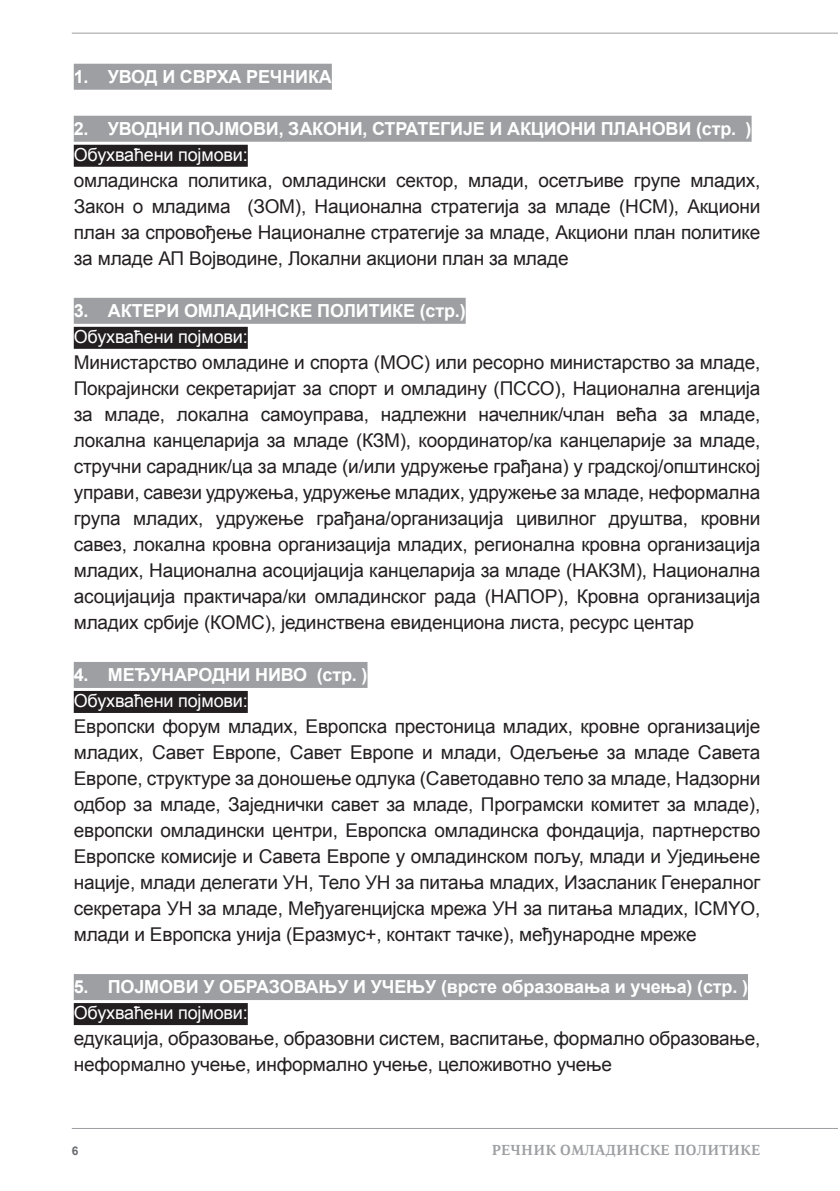
<style>
.page{position:relative;width:840px;height:1191px;background:#fff}
.page>*{position:absolute;margin:0;border:0;box-sizing:border-box;transform-origin:0 0}
.t1{font:19px/26px "Arial";letter-spacing:-.01em;color:#231f20;text-align:justify}
.t2{font:700 18px "Arial";letter-spacing:-.01em;color:#fff}
.t3{font:18px "Arial";letter-spacing:-.01em;color:#fff}
.t4{font:700 15px "Resavska BG";letter-spacing:.01em;color:#9d9fa2}
.t5{font:700 12px "Arial";color:#6d6e71}
</style>
<div class="page">
<hr style="left:72px;top:1128px;width:765px;height:1px;background:#9d9fa2">
<hr style="left:72px;top:33px;width:765px;height:1px;background:#9d9fa2">
<div style="left:74px;top:64px;width:257px;height:26px;background:#9d9fa2"></div>
<div style="left:74px;top:116px;width:677px;height:26px;background:#9d9fa2"></div>
<div style="left:74px;top:145px;width:174px;height:22px;background:#231f20"></div>
<div style="left:74px;top:298px;width:391px;height:26px;background:#9d9fa2"></div>
<div style="left:74px;top:327px;width:174px;height:22px;background:#231f20"></div>
<div style="left:74px;top:662px;width:293px;height:26px;background:#9d9fa2"></div>
<div style="left:74px;top:691px;width:174px;height:22px;background:#231f20"></div>
<div style="left:74px;top:974px;width:673px;height:26px;background:#9d9fa2"></div>
<div style="left:74px;top:1003px;width:174px;height:22px;background:#231f20"></div>
<p class="t2" style="left:74px;top:65px;width:259px">1. УВОД И СВРХА РЕЧНИКА</p>
<p class="t2" style="left:74px;top:117px;width:679px">2. УВОДНИ ПОЈМОВИ, ЗАКОНИ, СТРАТЕГИЈЕ И АКЦИОНИ ПЛАНОВИ (стр. )</p>
<p class="t3" style="left:74px;top:143px;width:175px">Обухваћени појмови:</p>
<p class="t1" style="left:74px;top:167px;width:687px">омладинска политика, омладински сектор, млади, осетљиве групе младих, Закон о младима (ЗОМ), Национална стратегија за младе (НСМ), Акциони план за спровођење Националне стратегије за младе, Акциони план политике за младе АП Војводине, Локални акциони план за младе</p>
<p class="t2" style="left:74px;top:299px;width:393px">3. АКТЕРИ ОМЛАДИНСКЕ ПОЛИТИКЕ (стр.)</p>
<p class="t3" style="left:74px;top:325px;width:175px">Обухваћени појмови:</p>
<p class="t1" style="left:74px;top:349px;width:687px">Министарство омладине и спорта (МОС) или ресорно министарство за младе, Покрајински секретаријат за спорт и омладину (ПССО), Национална агенција за младе, локална самоуправа, надлежни начелник/члан већа за младе, локална канцеларија за младе (КЗМ), координатор/ка канцеларије за младе, стручни сарадник/ца за младе (и/или удружење грађана) у градској/општинској управи, савези удружења, удружење младих, удружење за младе, неформална група младих, удружење грађана/организација цивилног друштва, кровни савез, локална кровна организација младих, регионална кровна организација младих, Национална асоцијација канцеларија за младе (НАКЗМ), Национална асоцијација практичара/ки омладинског рада (НАПОР), Кровна организација младих србије (КОМС), јединствена евиденциона листа, ресурс центар</p>
<p class="t2" style="left:74px;top:663px;width:295px">4. МЕЂУНАРОДНИ НИВО (стр. )</p>
<p class="t3" style="left:74px;top:689px;width:175px">Обухваћени појмови:</p>
<p class="t1" style="left:74px;top:713px;width:687px">Европски форум младих, Европска престоница младих, кровне организације младих, Савет Европе, Савет Европе и млади, Одељење за младе Савета Европе, структуре за доношење одлука (Саветодавно тело за младе, Надзорни одбор за младе, Заједнички савет за младе, Програмски комитет за младе), европски омладински центри, Европска омладинска фондација, партнерство Европске комисије и Савета Европе у омладинском пољу, млади и Уједињене нације, млади делегати УН, Тело УН за питања младих, Изасланик Генералног секретара УН за младе, Међуагенцијска мрежа УН за питања младих, ICMYO, млади и Европска унија (Еразмус+, контакт тачке), међународне мреже</p>
<p class="t2" style="left:74px;top:975px;width:675px">5. ПОЈМОВИ У ОБРАЗОВАЊУ И УЧЕЊУ (врсте образовања и учења) (стр. )</p>
<p class="t3" style="left:74px;top:1001px;width:175px">Обухваћени појмови:</p>
<p class="t1" style="left:74px;top:1025px;width:687px">едукација, образовање, образовни систем, васпитање, формално образовање, неформално учење, информално учење, целоживотно учење</p>
<p class="t5" style="left:72px;top:1143px;width:8px">6</p>
<p class="t4" style="left:491px;top:1141px;width:270px">РЕЧНИК ОМЛАДИНСКЕ ПОЛИТИКЕ</p>
</div>
